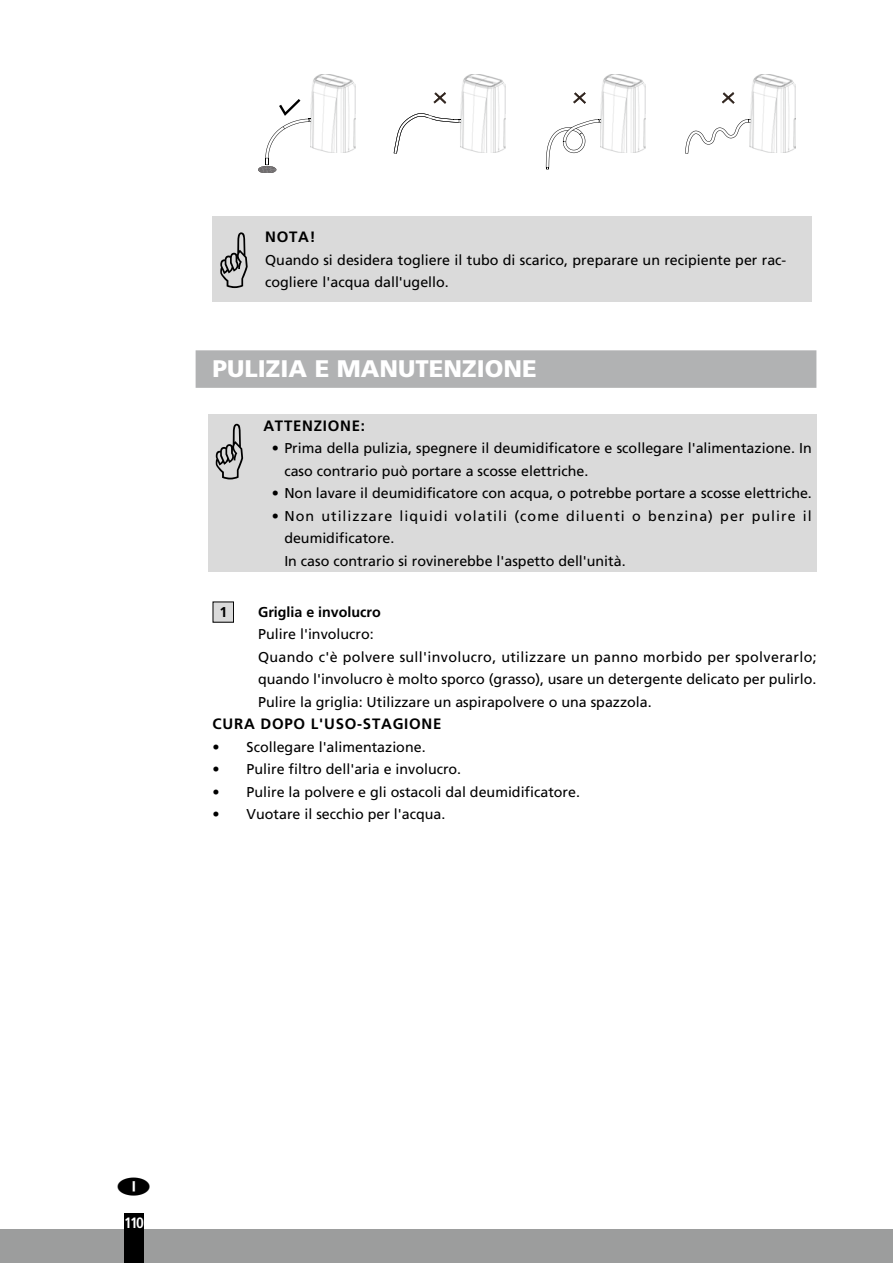
<style>
.page{position:relative;width:893px;height:1263px;background:#fff}
.page>*{position:absolute;margin:0;border:0;box-sizing:border-box;transform-origin:0 0}
.t1{font:900 24px "Frutiger LT Std";color:#fff}
.t2{font:700 15px "Frutiger LT Com";letter-spacing:.05em;color:#000}
.t3{font:700 condensed 15px "Frutiger LT Std";color:#fff}
.t4{font:14.25px/22.5px "Frutiger LT Com";color:#000}
.t5{font:700 14.25px "Frutiger LT Com";color:#000}
.t6{font:700 14.25px "Frutiger LT Std";color:#000}
</style>
<div class="page">
<div style="left:0;top:1229px;width:893px;height:34px;background:#9c9d9d"></div>
<div style="left:124px;top:1213px;width:20px;height:50px;background:#000"></div>
<div style="left:196px;top:350px;width:620px;height:38px;background:#b1b2b3"></div>
<img style="left:750px;top:74px;width:45px;height:79px">
<svg style="left:433px;top:92px;width:13px;height:12px"></svg>
<svg style="left:573px;top:92px;width:13px;height:12px"></svg>
<svg style="left:722px;top:92px;width:13px;height:12px"></svg>
<svg style="left:685px;top:119px;width:66px;height:35px"></svg>
<img style="left:600px;top:74px;width:46px;height:79px">
<svg style="left:546px;top:119px;width:56px;height:51px"></svg>
<img style="left:460px;top:74px;width:46px;height:79px">
<svg style="left:394px;top:113px;width:68px;height:41px"></svg>
<img style="left:311px;top:74px;width:45px;height:79px">
<svg style="left:258px;top:99px;width:54px;height:73px"></svg>
<div style="left:213px;top:216px;width:51px;height:86px;background:#dadada"></div>
<div style="left:264px;top:216px;width:548px;height:86px;background:#dadada"></div>
<div style="left:259px;top:414px;width:557px;height:157px;background:#dadada"></div>
<div style="left:208px;top:414px;width:51px;height:158px;background:#dadada"></div>
<div style="left:213px;top:602px;width:21px;height:20px;background:#dadada"></div>
<p class="t2" style="left:265px;top:228px;width:52px">NOTA!</p>
<p class="t4" style="left:265px;top:248px;width:523px">Quando si desidera togliere il tubo di scarico, preparare un recipiente per rac&shy;cogliere l'acqua dall'ugello.</p>
<h1 class="t1" style="left:213px;top:354px;width:326px">PULIZIA E MANUTENZIONE</h1>
<p class="t2" style="left:263px;top:417px;width:103px">ATTENZIONE:</p>
<p class="t4" style="left:284px;top:437px;width:529px;text-indent:-12px">• Prima della pulizia, spegnere il deumidificatore e scollegare l'alimentazione. In caso contrario può portare a scosse elettriche.</p>
<p class="t4" style="left:272px;top:482px;width:542px">• Non lavare il deumidificatore con acqua, o potrebbe portare a scosse elettriche.</p>
<p class="t4" style="left:284px;top:505px;width:529px;text-indent:-12px">• Non utilizzare liquidi volatili (come diluenti o benzina) per pulire il deumidificatore.<br>In caso contrario si rovinerebbe l'aspetto dell'unità.</p>
<p class="t6" style="left:219px;top:603px;width:9px">1</p>
<p class="t5" style="left:258px;top:603px;width:124px">Griglia e involucro</p>
<p class="t4" style="left:258px;top:623px;width:560px">Pulire l'involucro:<br>Quando c'è polvere sull'involucro, utilizzare un panno morbido per spolverarlo; quando l'involucro è molto sporco (grasso), usare un detergente delicato per pulirlo.<br>Pulire la griglia: Utilizzare un aspirapolvere o una spazzola.</p>
<p class="t2" style="left:213px;top:715px;width:230px">CURA DOPO L'USO-STAGIONE</p>
<p class="t4" style="left:213px;top:735px;width:214px">• Scollegare l'alimentazione.</p>
<p class="t4" style="left:213px;top:758px;width:250px">• Pulire filtro dell'aria e involucro.</p>
<p class="t4" style="left:213px;top:780px;width:369px">• Pulire la polvere e gli ostacoli dal deumidificatore.</p>
<p class="t4" style="left:213px;top:803px;width:234px">• Vuotare il secchio per l'acqua.</p>
<p class="t3" style="left:124px;top:1214px;width:21px">110</p>
</div>
